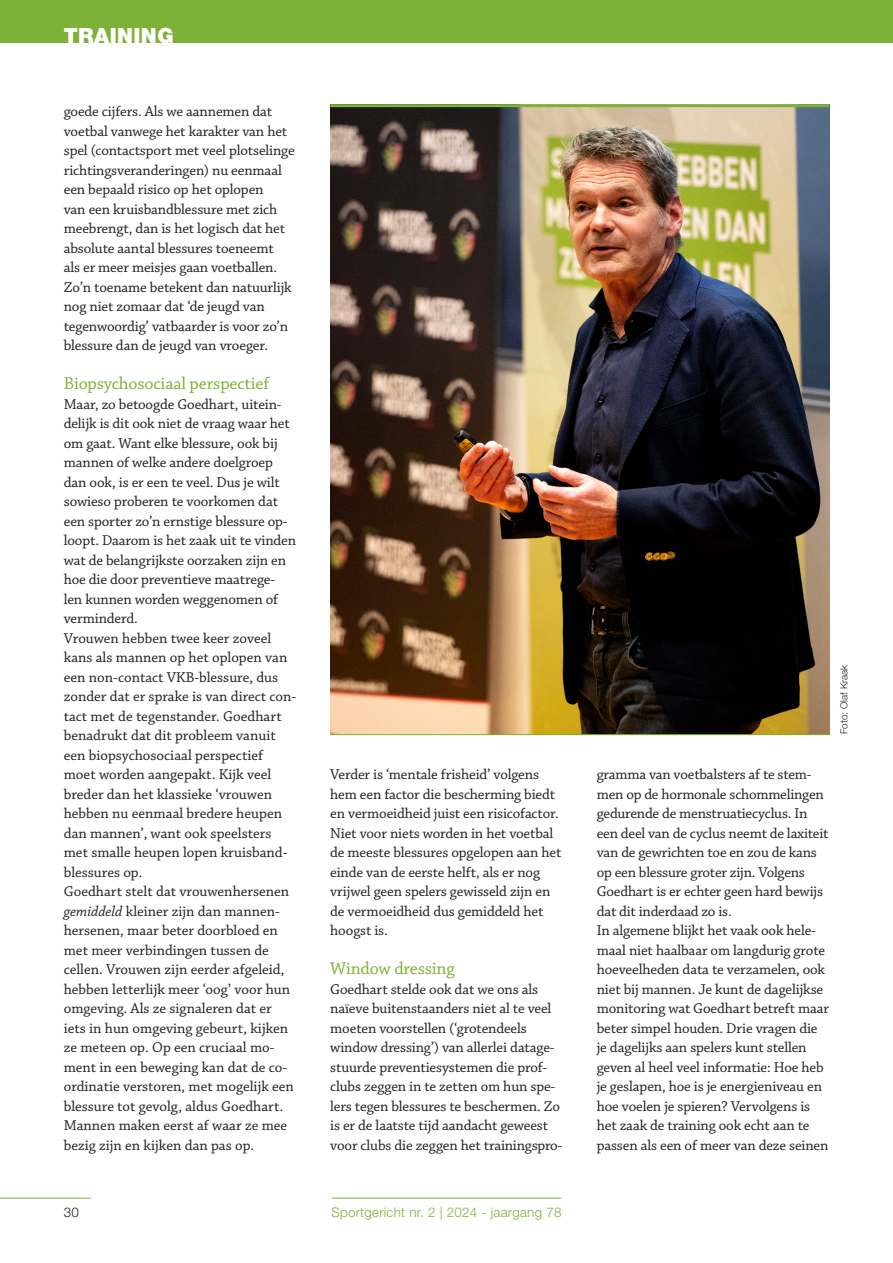
<style>
.page{position:relative;width:893px;height:1263px;background:#fff}
.page>*{position:absolute;margin:0;border:0;box-sizing:border-box;transform-origin:0 0}
.t1{font:900 21px "Helvetica Neue LT Std";letter-spacing:.02em;color:#fff}
.t2{font:18px "Chaparral Pro";letter-spacing:-.01em;color:#7db137}
.t3{font:15px/19.5px "Chaparral Pro";letter-spacing:-.01em;color:#231f20}
.t4{font:300 13.35px "Helvetica Neue LT Std";letter-spacing:.02em;color:#7db137}
.t5{font:300 13.35px "Helvetica Neue LT Std";color:#231f20}
._00_-_Fotobijschrift{font:300 9.75px "Helvetica Neue LT Std";letter-spacing:.01em;color:#231f20}
.s1{font-style:italic}
</style>
<div class="page">
<div style="left:0;top:0;width:893px;height:43px;background:#7db137"></div>
<hr style="left:0;top:1198px;width:91px;height:1px;background:#7db137">
<hr style="left:332px;top:1198px;width:229px;height:1px;background:#7db137">
<img style="left:330px;top:107px;width:499px;height:627px">
<hr style="left:330px;top:104px;width:499px;height:3px;background:#7db137">
<hr style="left:330px;top:734px;width:499px;height:1px;background:#7db137">
<p class="t1" style="left:64px;top:23px;width:111px">TRAINING</p>
<p class="t3" style="left:64px;top:102px;width:233px">goede cijfers. Als we aannemen dat voetbal vanwege het karakter van het spel (contactsport met veel plotselinge richtingsveranderingen) nu eenmaal een bepaald risico op het oplopen<br>van een kruisbandblessure met zich meebrengt, dan is het logisch dat het absolute aantal blessures toeneemt<br>als er meer meisjes gaan voetballen.<br>Zo’n toename betekent dan natuurlijk nog niet zomaar dat ‘de jeugd van tegenwoordig’ vatbaarder is voor zo’n blessure dan de jeugd van vroeger.</p>
<p class="t2" style="left:64px;top:374px;width:207px">Biopsychosociaal perspectief</p>
<p class="t3" style="left:64px;top:395px;width:234px">Maar, zo betoogde Goedhart, uitein&shy;delijk is dit ook niet de vraag waar het om gaat. Want elke blessure, ook bij mannen of welke andere doelgroep dan ook, is er een te veel. Dus je wilt sowieso proberen te voorkomen dat een sporter zo’n ernstige blessure op&shy;loopt. Daarom is het zaak uit te vinden wat de belangrijkste oorzaken zijn en hoe die door preventieve maatrege&shy;len kunnen worden weggenomen of verminderd.</p>
<p class="t3" style="left:64px;top:629px;width:234px">Vrouwen hebben twee keer zoveel kans als mannen op het oplopen van een non-contact VKB-blessure, dus zonder dat er sprake is van direct con&shy;tact met de tegenstander. Goedhart benadrukt dat dit probleem vanuit een biopsychosociaal perspectief moet worden aangepakt. Kijk veel breder dan het klassieke ‘vrouwen hebben nu eenmaal bredere heupen dan mannen’, want ook speelsters met smalle heupen lopen kruisband&shy;blessures op.</p>
<p class="t3" style="left:64px;top:882px;width:232px">Goedhart stelt dat vrouwenhersenen <span class="s1">gemiddeld</span> kleiner zijn dan mannen&shy;hersenen, maar beter doorbloed en met meer verbindingen tussen de cellen. Vrouwen zijn eerder afgeleid, hebben letterlijk meer ‘oog’ voor hun omgeving. Als ze signaleren dat er iets in hun omgeving gebeurt, kijken ze meteen op. Op een cruciaal mo&shy;ment in een beweging kan dat de co&shy;ördinatie verstoren, met mogelijk een blessure tot gevolg, aldus Goedhart.<br>Mannen maken eerst af waar ze mee bezig zijn en kijken dan pas op.</p>
<p class="t3" style="left:330px;top:765px;width:233px">Verder is ‘mentale frisheid’ volgens hem een factor die bescherming biedt en vermoeidheid juist een risicofactor.<br>Niet voor niets worden in het voetbal de meeste blessures opgelopen aan het einde van de eerste helft, als er nog vrijwel geen spelers gewisseld zijn en de vermoeidheid dus gemiddeld het hoogst is.</p>
<p class="t2" style="left:330px;top:959px;width:126px">Window dressing</p>
<p class="t3" style="left:330px;top:980px;width:234px">Goedhart stelde ook dat we ons als naïeve buitenstaanders niet al te veel moeten voorstellen (‘grotendeels window dressing’) van allerlei datage&shy;stuurde preventiesystemen die prof&shy;clubs zeggen in te zetten om hun spe&shy;lers tegen blessures te beschermen. Zo is er de laatste tijd aandacht geweest voor clubs die zeggen het trainingspro-</p>
<p class="t5" style="left:64px;top:1204px;width:17px">30</p>
<p class="t4" style="left:331px;top:1204px;width:232px">Sportgericht nr. 2 | 2024 - jaargang 78</p>
<p class="_00_-_Fotobijschrift" style="left:838px;top:734px;width:71px;rotate:-90deg">Foto: Olaf Kraak</p>
<p class="t3" style="left:597px;top:765px;width:233px">gramma van voetbalsters af te stem&shy;men op de hormonale schommelingen gedurende de menstruatiecyclus. In een deel van de cyclus neemt de laxiteit van de gewrichten toe en zou de kans op een blessure groter zijn. Volgens Goedhart is er echter geen hard bewijs dat dit inderdaad zo is.</p>
<p class="t3" style="left:597px;top:921px;width:234px">In algemene blijkt het vaak ook hele&shy;maal niet haalbaar om langdurig grote hoeveelheden data te verzamelen, ook niet bij mannen. Je kunt de dagelijkse monitoring wat Goedhart betreft maar beter simpel houden. Drie vragen die je dagelijks aan spelers kunt stellen geven al heel veel informatie: Hoe heb je geslapen, hoe is je energieniveau en hoe voelen je spieren? Vervolgens is het zaak de training ook echt aan te passen als een of meer van deze seinen</p>
</div>
